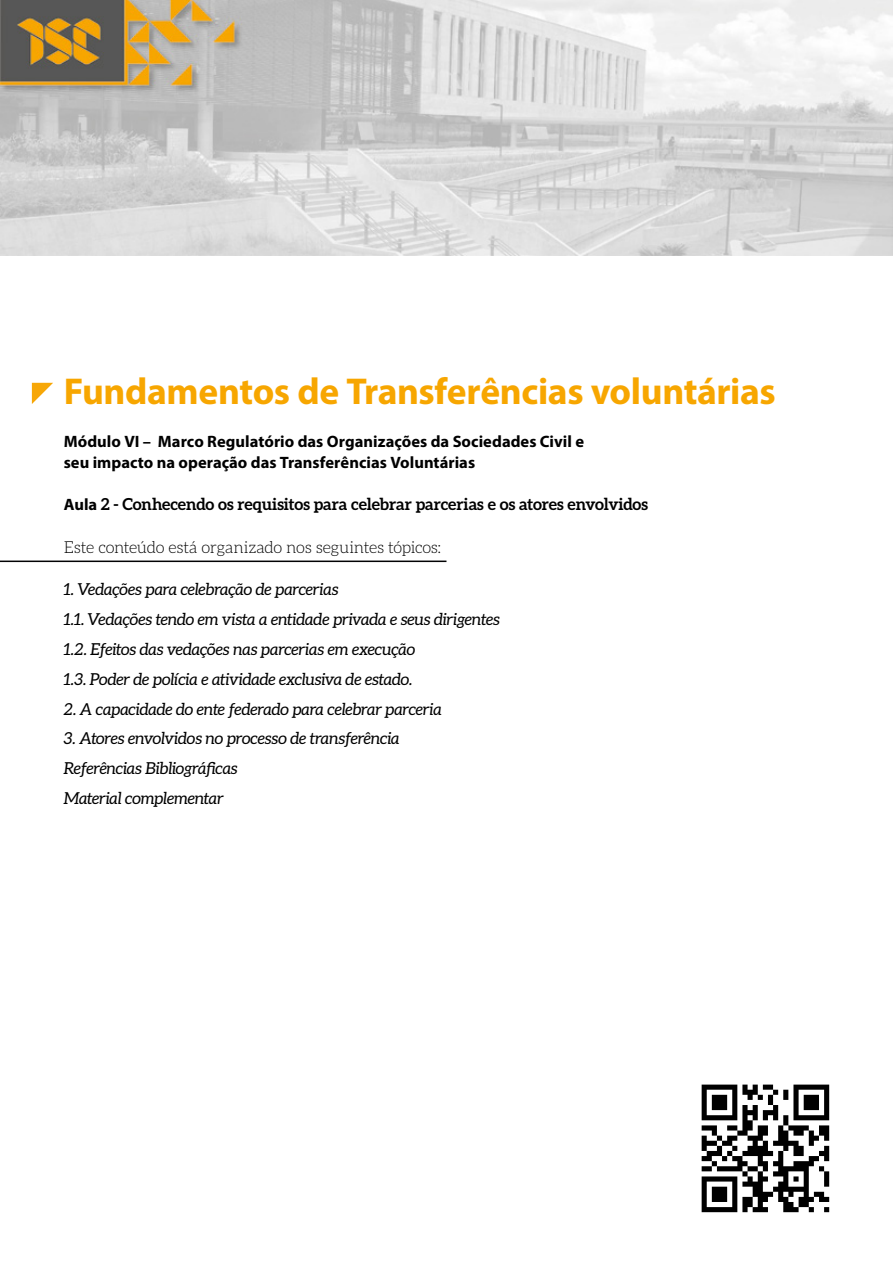
<style>
.page{position:relative;width:893px;height:1276px;background:#fff}
.page>*{position:absolute;margin:0;border:0;box-sizing:border-box;transform-origin:0 0}
.t1{font:700 37.5px "Myriad Pro";letter-spacing:-.01em;color:#f7a600}
.t2{font:italic 16.5px/29.7px "Aleo";letter-spacing:-.015em;color:#000}
.t3{font:700 16.5px/21.3px "Myriad Pro";color:#000}
.t4{font:700 16.5px "Aleo";letter-spacing:-.005em;color:#000}
.t5{font:300 16.5px "Aleo";letter-spacing:-.015em;color:#000}
.s1{font-family:"Myriad Pro"}
</style>
<div class="page">
<svg style="left:702px;top:1084px;width:127px;height:128px"></svg>
<img style="left:0;top:0;width:893px;height:255px">
<svg style="left:32px;top:383px;width:21px;height:21px"></svg>
<hr style="left:0;top:560px;width:446px;height:2px;background:#020203">
<h1 class="t1" style="left:64px;top:367px;width:713px">Fundamentos de Transferências voluntárias</h1>
<p class="t3" style="left:64px;top:430px;width:522px">Módulo VI – Marco Regulatório das Organizações da Sociedades Civil e seu impacto na operação das Transferências Voluntárias</p>
<p class="t4" style="left:64px;top:495px;width:586px"><span class="s1">Aula</span> 2 - Conhecendo os requisitos para celebrar parcerias e os atores envolvidos</p>
<p class="t5" style="left:64px;top:538px;width:379px">Este conteúdo está organizado nos seguintes tópicos:</p>
<p class="t2" style="left:64px;top:574px;width:438px">1. Vedações para celebração de parcerias<br>1.1. Vedações tendo em vista a entidade privada e seus dirigentes 1.2. Efeitos das vedações nas parcerias em execução<br>1.3. Poder de polícia e atividade exclusiva de estado.</p>
<p class="t2" style="left:64px;top:693px;width:380px">2. A capacidade do ente federado para celebrar parceria</p>
<p class="t2" style="left:64px;top:723px;width:337px">3. Atores envolvidos no processo de transferência<br>Referências Bibliográficas<br>Material complementar</p>
</div>
